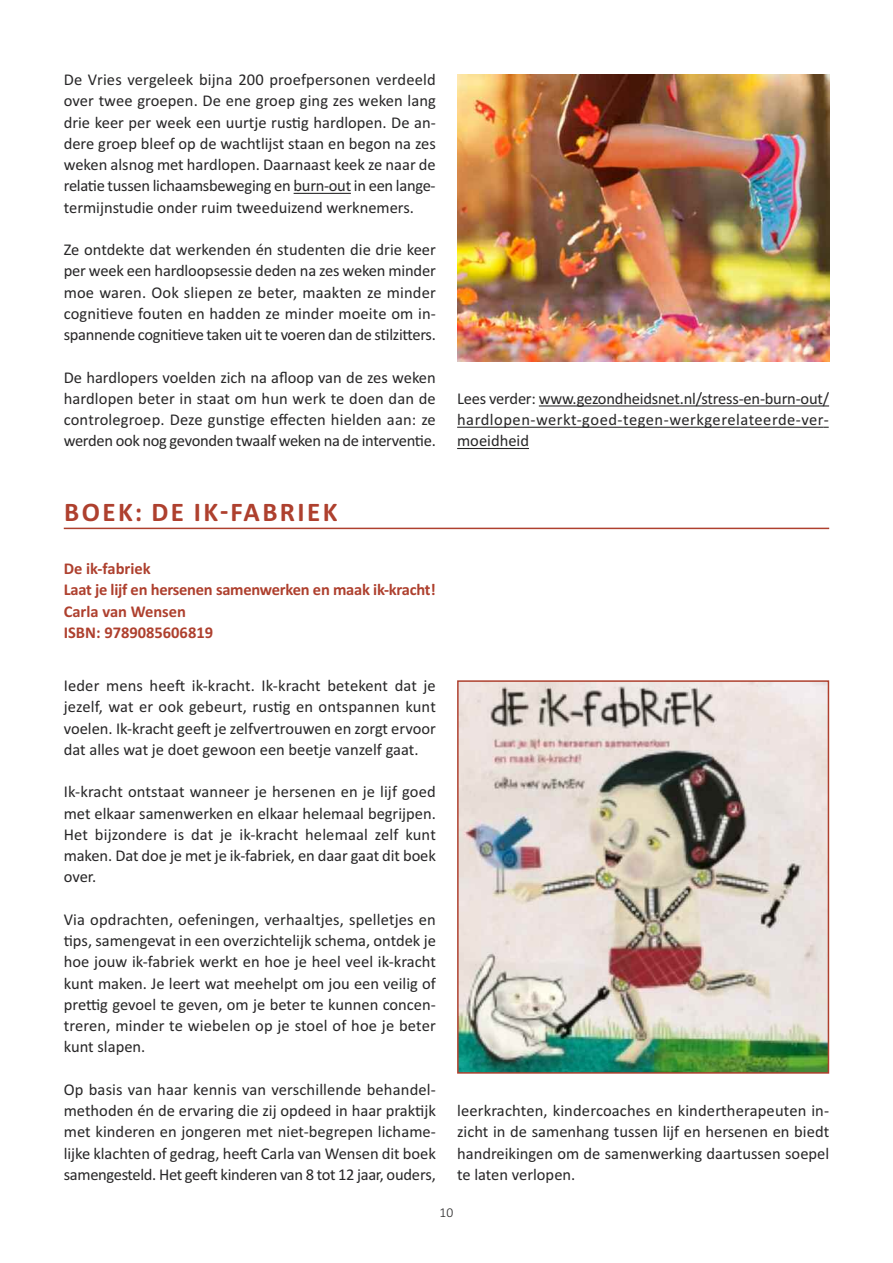
<style>
.page{position:relative;width:893px;height:1263px;background:#fff}
.page>*{position:absolute;margin:0;border:0;box-sizing:border-box;transform-origin:0 0}
.t1{font:700 27px "Calibri";letter-spacing:.09em;color:#ae402e}
.t2{font:16.5px/21.3px "Calibri";color:#272627;text-align:justify}
.t3{font:700 16.5px/21.3px "Calibri";letter-spacing:-.015em;color:#ae402e}
.t4{font:300 13.5px "Calibri";color:#272627}
</style>
<div class="page">
<hr style="left:294px;top:193px;width:57px;height:1px;background:#272627">
<hr style="left:539px;top:405px;width:290px;height:1px;background:#272627">
<hr style="left:457px;top:427px;width:367px;height:1px;background:#272627">
<hr style="left:457px;top:448px;width:72px;height:1px;background:#272627">
<img style="left:457px;top:74px;width:372px;height:287px">
<img style="left:460px;top:683px;width:366px;height:388px">
<div style="left:457px;top:680px;width:372px;height:394px;border:2px solid #ae402e"></div>
<hr style="left:64px;top:528px;width:765px;height:1px;background:#ae402e">
<p class="t2" style="left:64px;top:69px;width:374px">De Vries vergeleek bijna 200 proefpersonen verdeeld over twee groepen. De ene groep ging zes weken lang drie keer per week een uurtje rustig hardlopen. De an&shy;dere groep bleef op de wachtlijst staan en begon na zes weken alsnog met hardlopen. Daarnaast keek ze naar de relatie tussen lichaamsbeweging en burn-out in een lange - termijnstudie onder ruim tweeduizend werknemers.</p>
<p class="t2" style="left:64px;top:239px;width:374px">Ze ontdekte dat werkenden én studenten die drie keer per week een hardloopsessie deden na zes weken minder moe waren. Ook sliepen ze beter, maakten ze minder cognitieve fouten en hadden ze minder moeite om in&shy;spannende cognitieve taken uit te voeren dan de stilzitters.</p>
<p class="t2" style="left:64px;top:366px;width:374px">De hardlopers voelden zich na afloop van de zes weken hardlopen beter in staat om hun werk te doen dan de controlegroep. Deze gunstige effecten hielden aan: ze werden ook nog gevonden twaalf weken na de interventie.</p>
<p class="t2" style="left:457px;top:388px;width:374px">Lees verder: www.gezondheidsnet.nl/stress-en-burn-out/ hardlopen-werkt-goed-tegen-werkgerelateerde-ver&shy;moeidheid</p>
<h1 class="t1" style="left:64px;top:496px;width:275px">BOEK: DE IK-FaBrIEK</h1>
<p class="t3" style="left:64px;top:558px;width:373px">De ik-fabriek<br>Laat je lijf en hersenen samenwerken en maak ik-kracht! carla van Wensen<br>ISBN: 9789085606819</p>
<p class="t2" style="left:64px;top:675px;width:374px">Ieder mens heeft ik-kracht. Ik-kracht betekent dat je jezelf, wat er ook gebeurt, rustig en ontspannen kunt voelen. Ik-kracht geeft je zelfvertrouwen en zorgt ervoor dat alles wat je doet gewoon een beetje vanzelf gaat.</p>
<p class="t2" style="left:64px;top:781px;width:374px">Ik-kracht ontstaat wanneer je hersenen en je lijf goed met elkaar samenwerken en elkaar helemaal begrijpen.<br>Het bijzondere is dat je ik-kracht helemaal zelf kunt maken. Dat doe je met je ik-fabriek, en daar gaat dit boek over.</p>
<p class="t2" style="left:64px;top:908px;width:374px">Via opdrachten, oefeningen, verhaaltjes, spelletjes en tips, samengevat in een overzichtelijk schema, ontdek je hoe jouw ik-fabriek werkt en hoe je heel veel ik-kracht kunt maken. Je leert wat meehelpt om jou een veilig of prettig gevoel te geven, om je beter te kunnen concen&shy;treren, minder te wiebelen op je stoel of hoe je beter kunt slapen.</p>
<p class="t2" style="left:64px;top:1078px;width:374px">Op basis van haar kennis van verschillende behandel&shy;methoden én de ervaring die zij opdeed in haar praktijk met kinderen en jongeren met niet-begrepen lichame&shy;lijke klachten of gedrag, heeft Carla van Wensen dit boek samengesteld. Het geeft kinderen van 8 tot 12 jaar, ouders,</p>
<p class="t2" style="left:457px;top:1100px;width:374px">leerkrachten, kindercoaches en kindertherapeuten in&shy;zicht in de samenhang tussen lijf en hersenen en biedt handreikingen om de samenwerking daartussen soepel te laten verlopen.</p>
<p class="t4" style="left:440px;top:1204px;width:15px">10</p>
</div>
